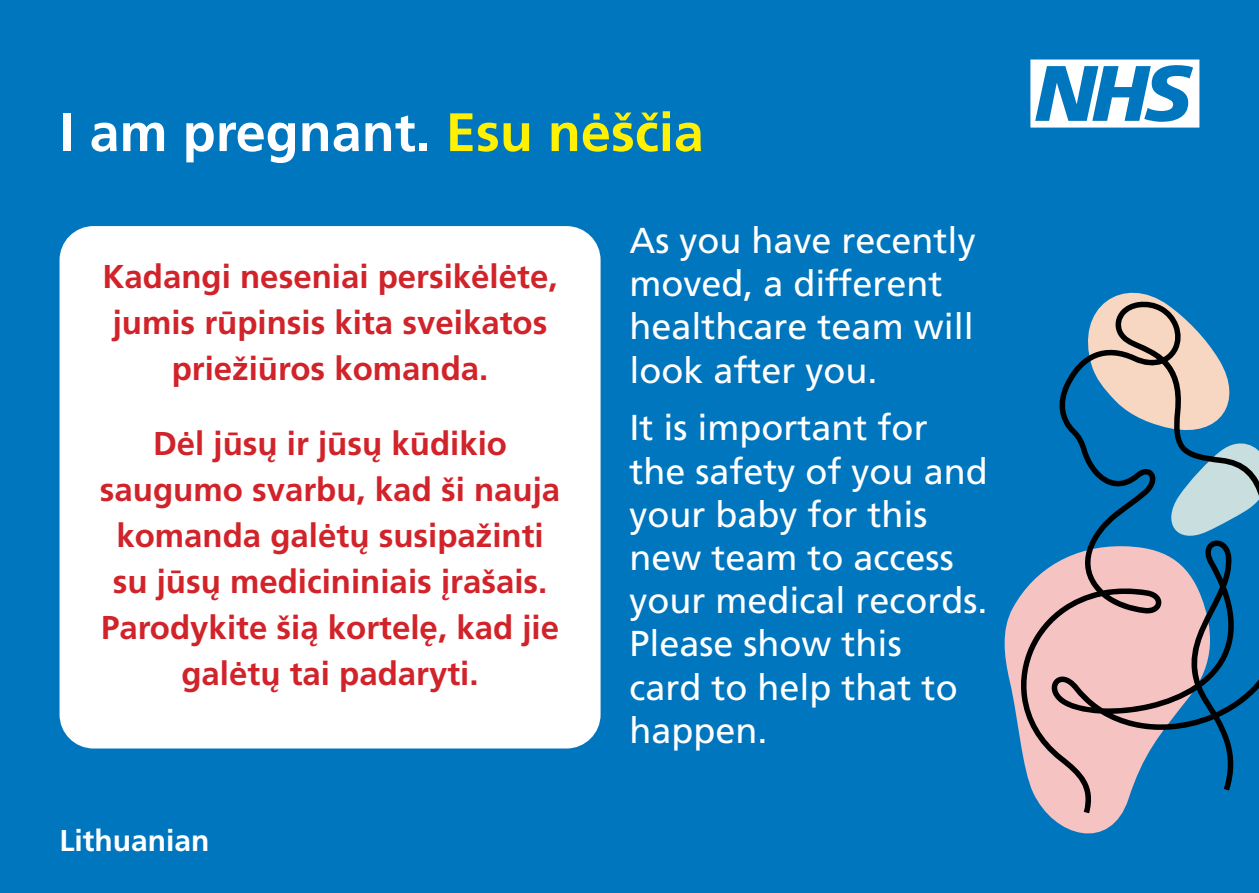
<style>
.page{position:relative;width:1259px;height:893px;background:#0076be}
.page>*{position:absolute;margin:0;border:0;box-sizing:border-box;transform-origin:0 0}
.t1{font:700 54px "Frutiger LT Pro";color:#fff}
.t2{font:36px/43.2px "Frutiger LT Pro";color:#fff}
.t3{font:700 33px/46.2px "Frutiger LT Pro";color:#d1232a;text-align:center}
.t4{font:700 30px "Frutiger LT Pro";color:#fff}
.s1{color:#fff101}
</style>
<div class="page">
<svg style="left:1030px;top:60px;width:169px;height:68px"></svg>
<div style="left:60px;top:226px;width:540px;height:522px;background:#fff;border-radius:34px"></div>
<svg style="left:1004px;top:598px;width:118px;height:236px"></svg>
<svg style="left:1107px;top:292px;width:55px;height:9px"></svg>
<svg style="left:1019px;top:301px;width:240px;height:512px"></svg>
<p class="t1" style="left:60px;top:100px;width:646px">I am pregnant. <span class="s1">Esu nėščia</span></p>
<p class="t3" style="left:103px;top:253px;width:456px">Kadangi neseniai persikėlėte, jumis rūpinsis kita sveikatos priežiūros komanda.</p>
<p class="t3" style="left:100px;top:421px;width:462px">Dėl jūsų ir jūsų kūdikio saugumo svarbu, kad ši nauja komanda galėtų susipažinti su jūsų medicininiais įrašais.<br>Parodykite šią kortelę, kad jie galėtų tai padaryti.</p>
<p class="t4" style="left:60px;top:822px;width:152px">Lithuanian</p>
<p class="t2" style="left:629px;top:219px;width:348px">As you have recently moved, a different healthcare team will look after you.</p>
<p class="t2" style="left:629px;top:406px;width:360px">It is important for the safety of you and your baby for this new team to access your medical records.<br>Please show this<br>card to help that to happen.</p>
</div>
